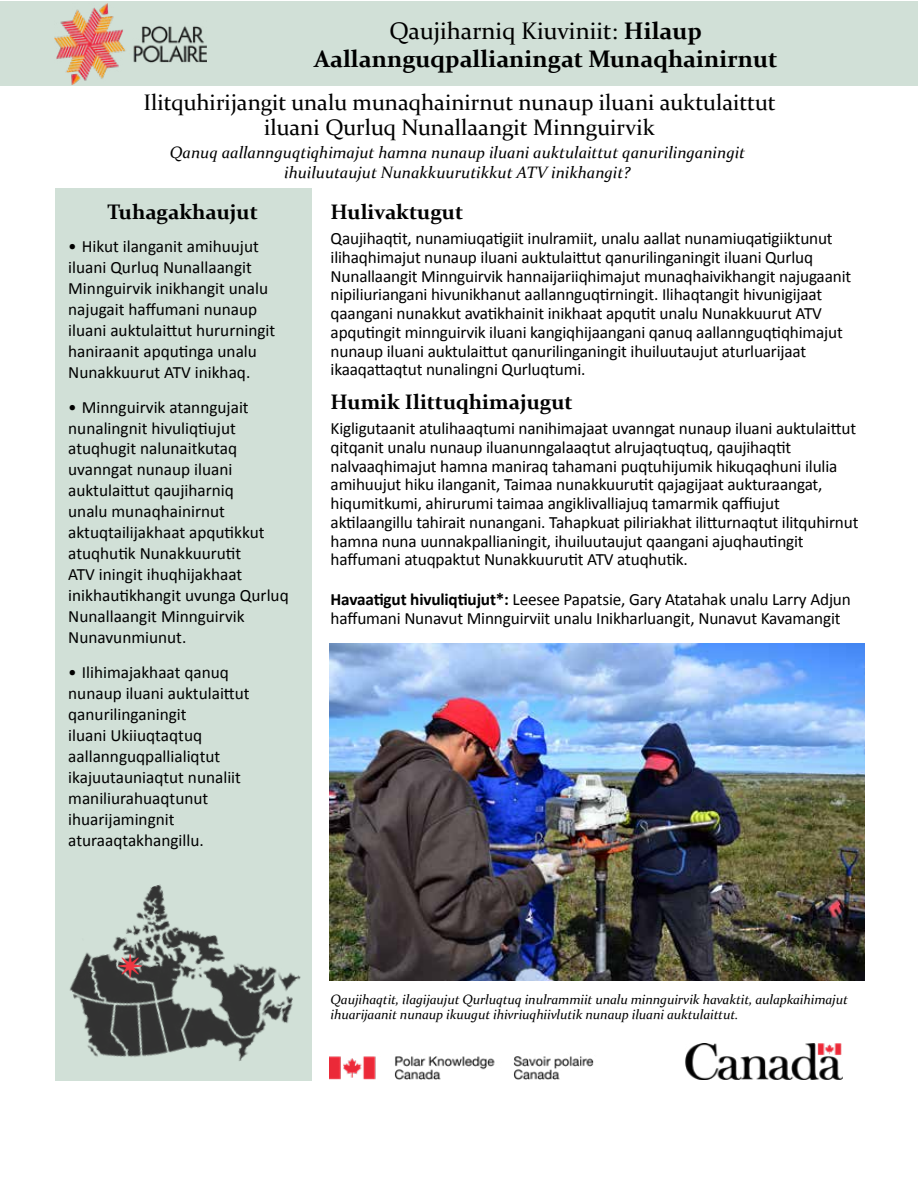
<style>
.page{position:relative;width:918px;height:1188px;background:#fff}
.page>*{position:absolute;margin:0;border:0;box-sizing:border-box;transform-origin:0 0}
.t1{font:45px "Minion Pro";color:#ef3742}
.t2{font:700 24px/28.8px "Constantia";color:#000;text-align:center}
.t3{font:22.5px/25.5px "Constantia";color:#000;text-align:center}
.t4{font:700 21px "Constantia";color:#000}
.t5{font:17.25px/21px "Calibri";letter-spacing:-.01em;color:#000}
.t6{font:italic 16.5px/20.1px "Constantia";color:#000;text-align:center}
.t7{font:italic 13.5px/15.8px "Constantia";letter-spacing:-.01em;color:#000}
.s1{font-weight:400}
.s2{font-weight:700}
</style>
<div class="page">
<div style="left:55px;top:188px;width:256px;height:892px;background:#d1e0d7"></div>
<img style="left:332px;top:1043px;width:510px;height:36px">
<img style="left:55px;top:849px;width:277px;height:232px">
<img style="left:330px;top:644px;width:535px;height:337px">
<div style="left:0;top:1px;width:918px;height:85px;background:#d1e0d7"></div>
<img style="left:54px;top:3px;width:153px;height:81px">
<h2 class="t2" style="left:314px;top:15px;width:465px"><span class="s1">Qaujiharniq Kiuviniit:</span> Hilaup<br>Aallannguqpallianingat Munaqhainirnut</h2>
<h3 class="t3" style="left:143px;top:88px;width:634px">Ilitquhirijangit unalu munaqhainirnut nunaup iluani auktulaittut iluani Qurluq Nunallaangit Minnguirvik</h3>
<p class="t6" style="left:170px;top:141px;width:577px">Qanuq aallannguqtiqhimajut hamna nunaup iluani auktulaittut qanurilinganingit ihuiluutaujut Nunakkuurutikkut ATV inikhangit?</p>
<p class="t4" style="left:108px;top:197px;width:152px">Tuhagakhaujut</p>
<p class="t4" style="left:331px;top:197px;width:134px">Hulivaktugut</p>
<p class="t5" style="left:331px;top:229px;width:522px;line-height:18.8px">Qaujihaqtit, nunamiuqatigiit inulramiit, unalu aallat nunamiuqatigiiktunut ilihaqhimajut nunaup iluani auktulaittut qanurilinganingit iluani Qurluq Nunallaangit Minnguirvik hannaijariiqhimajut munaqhaivikhangit najugaanit nipiliuriangani hivunikhanut aallannguqtirningit. Ilihaqtangit hivunigijaat qaangani nunakkut avatikhainit inikhaat apqutit unalu Nunakkuurut ATV apqutingit minnguirvik iluani kangiqhijaangani qanuq aallannguqtiqhimajut nunaup iluani auktulaittut qanurilinganingit ihuiluutaujut aturluarijaat ikaaqattaqtut nunalingni Qurluqtumi.</p>
<p class="t4" style="left:331px;top:387px;width:244px">Humik Ilittuqhimajugut</p>
<p class="t5" style="left:331px;top:419px;width:529px;line-height:18.8px">Kigligutaanit atulihaaqtumi nanihimajaat uvanngat nunaup iluani auktulaittut qitqanit unalu nunaup iluanunngalaaqtut alrujaqtuqtuq, qaujihaqtit nalvaaqhimajut hamna maniraq tahamani puqtuhijumik hikuqaqhuni ilulia amihuujut hiku ilanganit, Taimaa nunakkuurutit qajagijaat aukturaangat, hiqumitkumi, ahirurumi taimaa angiklivalliajuq tamarmik qaffiujut aktilaangillu tahirait nunangani. Tahapkuat piliriakhat ilitturnaqtut ilitquhirnut hamna nuna uunnakpallianingit, ihuiluutaujut qaangani ajuqhautingit haffumani atuqpaktut Nunakkuurutit ATV atuqhutik.</p>
<p class="t5" style="left:68px;top:236px;width:209px">• Hikut ilanganit amihuujut iluani Qurluq Nunallaangit<br>Minnguirvik inikhangit unalu najugait haffumani nunaup iluani auktulaittut hururningit haniraanit apqutinga unalu<br>Nunakkuurut ATV inikhaq.</p>
<p class="t5" style="left:68px;top:396px;width:222px">• Minnguirvik atanngujait nunalingnit hivuliqtiujut atuqhugit nalunaitkutaq uvanngat nunaup iluani auktulaittut qaujiharniq<br>unalu munaqhainirnut aktuqtailijakhaat apqutikkut atuqhutik Nunakkuurutit<br>ATV iningit ihuqhijakhaat inikhautikhangit uvunga Qurluq<br>Nunallaangit Minnguirvik<br>Nunavunmiunut.</p>
<p class="t5" style="left:68px;top:662px;width:183px">• Ilihimajakhaat qanuq nunaup iluani auktulaittut qanurilinganingit<br>iluani Ukiiuqtaqtuq aallannguqpallialiqtut ikajuutauniaqtut nunaliit maniliurahuaqtunut ihuarijamingnit aturaaqtakhangillu.</p>
<p class="t5" style="left:331px;top:590px;width:522px;line-height:18.8px"><span class="s2">Havaatigut hivuliqtiujut*:</span> Leesee Papatsie, Gary Atatahak unalu Larry Adjun haffumani Nunavut Minnguirviit unalu Inikharluangit, Nunavut Kavamangit</p>
<h1 class="t1" style="left:117px;top:934px;width:28px">✴</h1>
<p class="t7" style="left:331px;top:990px;width:519px">Qaujihaqtit, ilagijaujut Qurluqtuq inulrammiit unalu minnguirvik havaktit, aulapkaihimajut ihuarijaanit nunaup ikuugut ihivriuqhiivlutik nunaup iluani auktulaittut.</p>
</div>
